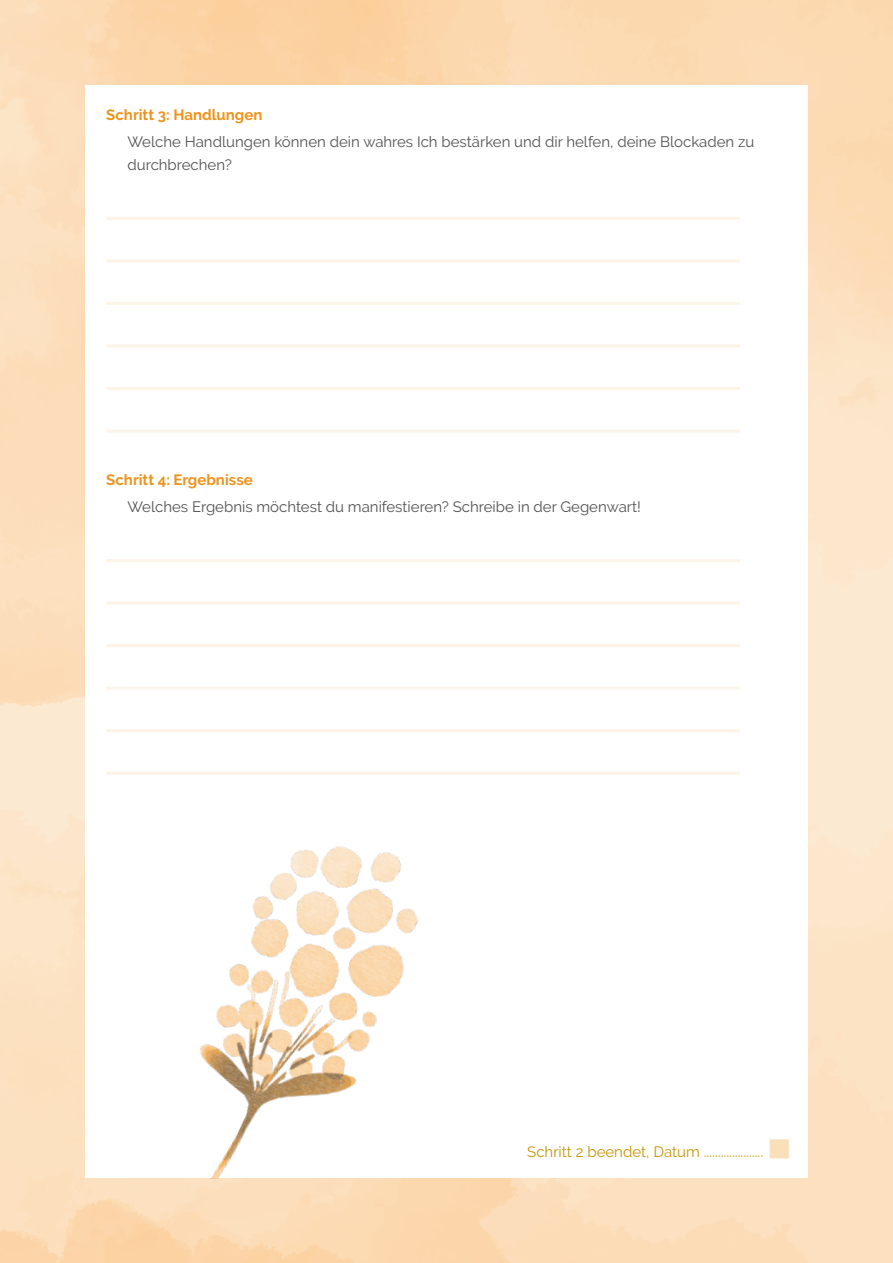
<style>
.page{position:relative;width:893px;height:1263px;background:#fff}
.page>*{position:absolute;margin:0;border:0;box-sizing:border-box;transform-origin:0 0}
.t1{font:15px/22.5px "Raleway";color:#515251}
.t2{font:15px "Raleway";color:#c89407}
.t3{font:700 15px "Raleway";color:#ef931b}
.s1{color:#fadfbb}
</style>
<div class="page">
<hr style="left:106px;top:217px;width:634px;height:3px;background:#fdf4e8">
<hr style="left:106px;top:259px;width:634px;height:3px;background:#fdf4e8">
<hr style="left:106px;top:302px;width:634px;height:3px;background:#fdf4e8">
<hr style="left:106px;top:344px;width:634px;height:3px;background:#fdf4e8">
<hr style="left:106px;top:387px;width:634px;height:3px;background:#fdf4e8">
<hr style="left:106px;top:430px;width:634px;height:3px;background:#fdf4e8">
<hr style="left:106px;top:559px;width:634px;height:3px;background:#fdf4e8">
<hr style="left:106px;top:602px;width:634px;height:3px;background:#fdf4e8">
<hr style="left:106px;top:644px;width:634px;height:3px;background:#fdf4e8">
<hr style="left:106px;top:687px;width:634px;height:3px;background:#fdf4e8">
<hr style="left:106px;top:729px;width:634px;height:3px;background:#fdf4e8">
<hr style="left:106px;top:772px;width:634px;height:3px;background:#fdf4e8">
<img style="left:55px;top:805px;width:426px;height:374px">
<p class="t3" style="left:106px;top:107px;width:158px">Schritt 3: Handlungen</p>
<p class="t1" style="left:128px;top:131px;width:628px">Welche Handlungen können dein wahres Ich bestärken und dir helfen, deine Blockaden zu durchbrechen?</p>
<p class="t3" style="left:106px;top:471px;width:148px">Schritt 4: Ergebnisse</p>
<p class="t1" style="left:128px;top:495px;width:515px">Welches Ergebnis möchtest du manifestieren? Schreibe in der Gegenwart!</p>
<p class="t2" style="left:527px;top:1142px;width:266px">Schritt 2 beendet, Datum ..................... <span class="s1">■</span></p>
</div>
